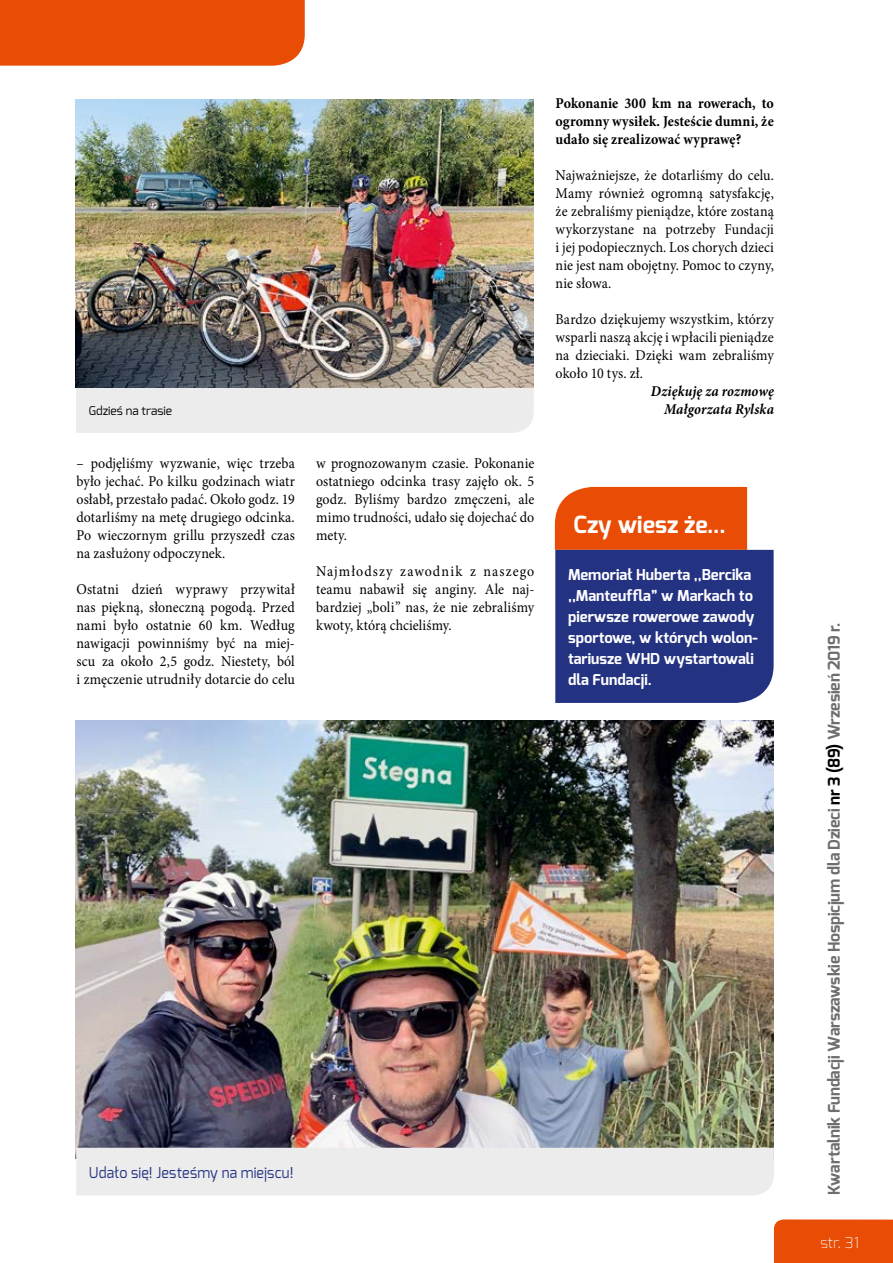
<style>
.page{position:relative;width:893px;height:1263px;background:#fff}
.page>*{position:absolute;margin:0;border:0;box-sizing:border-box;transform-origin:0 0}
.t1{font:700 23.7px "Exo";color:#fff}
.t2{font:700 16.2px "Exo";letter-spacing:-.01em;color:#6e6e6e}
.t3{font:15px/18px "Minion Pro";letter-spacing:.01em;color:#000;text-align:justify;scale:.93 1}
.t4{font:700 15px/21px "Exo";color:#fff}
.t5{font:700 15px/18px "Minion Pro";letter-spacing:.005em;color:#000;text-align:justify;scale:.93 1}
.t6{font:italic 700 15px/18px "Minion Pro";letter-spacing:.01em;color:#000;text-align:right;scale:.93 1}
.t7{font:15px "Exo";letter-spacing:.01em;color:#243282;scale:.95 1}
.t8{font:200 15px "Exo";color:#fff}
.t9{font:12px "Exo";color:#000}
.s1{color:#000}
</style>
<div class="page">
<div style="left:774px;top:1219px;width:119px;height:44px;background:#e94c05"></div>
<div style="left:0;top:0;width:305px;height:66px;background:#e94c05"></div>
<img style="left:76px;top:721px;width:698px;height:427px">
<div style="left:76px;top:1148px;width:698px;height:47px;background:#ececec"></div>
<div style="left:76px;top:388px;width:458px;height:45px;background:#ececec"></div>
<img style="left:76px;top:100px;width:458px;height:288px">
<svg style="left:555px;top:487px;width:219px;height:216px;background:#604269"></svg>
<p class="t9" style="left:89px;top:403px;width:85px">Gdzieś na trasie</p>
<p class="t3" style="left:77px;top:454px;width:236px">– podjęliśmy wyzwanie, więc trzeba było jechać. Po kilku godzinach wiatr osłabł, przestało padać. Około godz. 19 dotarliśmy na metę drugiego odcinka.<br>Po wieczornym grillu przyszedł czas na zasłużony odpoczynek.</p>
<p class="t3" style="left:77px;top:580px;width:236px">Ostatni dzień wyprawy przywitał nas piękną, słoneczną pogodą. Przed nami było ostatnie 60 km. Według nawigacji powinniśmy być na miej&shy;scu za około 2,5 godz. Niestety, ból i zmęczenie utrudniły dotarcie do celu</p>
<p class="t3" style="left:316px;top:454px;width:236px">w prognozowanym czasie. Pokonanie ostatniego odcinka trasy zajęło ok. 5 godz. Byliśmy bardzo zmęczeni, ale mimo trudności, udało się dojechać do mety.</p>
<p class="t3" style="left:316px;top:562px;width:236px">Najmłodszy zawodnik z naszego teamu nabawił się anginy. Ale naj&shy;bardziej „boli” nas, że nie zebraliśmy kwoty, którą chcieliśmy.</p>
<p class="t5" style="left:556px;top:94px;width:236px">Pokonanie 300 km na rowerach, to ogromny wysiłek. Jesteście dumni, że udało się zrealizować wyprawę?</p>
<p class="t3" style="left:556px;top:166px;width:236px">Najważniejsze, że dotarliśmy do celu.<br>Mamy również ogromną satysfakcję, że zebraliśmy pieniądze, które zostaną wykorzystane na potrzeby Fundacji i jej podopiecznych. Los chorych dzieci nie jest nam obojętny. Pomoc to czyny, nie słowa.</p>
<p class="t3" style="left:556px;top:310px;width:236px">Bardzo dziękujemy wszystkim, którzy wsparli naszą akcję i wpłacili pieniądze na dzieciaki. Dzięki wam zebraliśmy około 10 tys. zł.</p>
<p class="t6" style="left:651px;top:382px;width:134px">Dziękuję za rozmowę<br>Małgorzata Rylska</p>
<h1 class="t1" style="left:574px;top:509px;width:154px">Czy wiesz że...</h1>
<p class="t4" style="left:568px;top:564px;width:191px">Memoriał Huberta ,,Bercika ,,Manteuffla” w Markach to pierwsze rowerowe zawody sportowe, w których wolon&shy;tariusze WHD wystartowali dla Fundacji.</p>
<p class="t7" style="left:89px;top:1162px;width:217px">Udało się! Jesteśmy na miejscu!</p>
<p class="t2" style="left:824px;top:1195px;width:574px;rotate:-90deg">Kwartalnik Fundacji Warszawskie Hospicjum dla Dzieci <span class="s1">nr 3 (89)</span> Wrzesień 2019 r.</p>
<p class="t8" style="left:820px;top:1232px;width:40px">str. 31</p>
</div>
